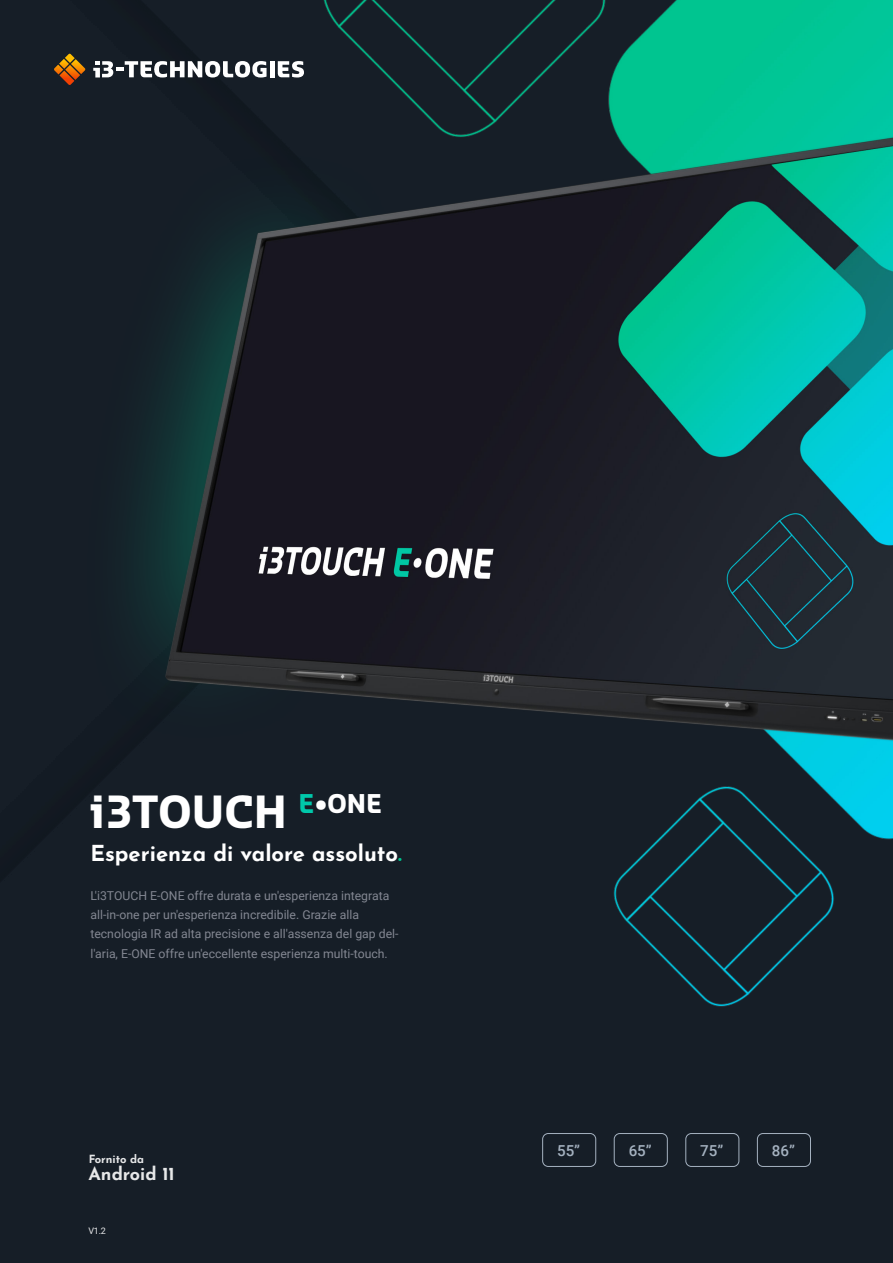
<style>
.page{position:relative;width:893px;height:1263px;background:#161e27}
.page>*{position:absolute;margin:0;border:0;box-sizing:border-box;transform-origin:0 0}
.t1{font:700 43.35px "Sansa";color:#fff}
.t2{font:700 22.05px "Josefin Sans";color:#fff}
.t3{font:700 18px "Josefin Sans";color:#fff}
.t4{font:500 15.15px "Roboto";color:#a5b2c0}
.t5{font:12.3px/19.4px "Roboto";color:#838792}
.t6{font:700 11.25px "Josefin Sans";color:#fff}
.t7{font:9px "Roboto";color:#fff}
.s1{color:#00c590}
</style>
<div class="page">
<img style="left:323px;top:0;width:570px;height:1007px">
<img style="left:69px;top:18px;width:824px;height:852px">
<svg style="left:54px;top:54px;width:31px;height:31px"></svg>
<hr style="left:270px;top:61px;width:4px;height:16px;background:#fff">
<svg style="left:278px;top:61px;width:26px;height:16px"></svg>
<svg style="left:93px;top:61px;width:174px;height:16px"></svg>
<div style="left:614px;top:1133px;width:54px;height:34px;border:1px solid #a5b2c0;border-radius:6px"></div>
<div style="left:685px;top:1133px;width:54px;height:34px;border:1px solid #a5b2c0;border-radius:6px"></div>
<div style="left:757px;top:1133px;width:54px;height:34px;border:1px solid #a5b2c0;border-radius:6px"></div>
<div style="left:542px;top:1133px;width:54px;height:34px;border:1px solid #a5b2c0;border-radius:6px"></div>
<h1 class="t1" style="left:90px;top:783px;width:294px">i3TOUCH <sup>E</sup><sup>•ONE</sup></h1>
<h2 class="t2" style="left:90px;top:833px;width:313px">Esperienza di valore assoluto<span class="s1">.</span></h2>
<p class="t5" style="left:90px;top:885px;width:310px">L'i3TOUCH E-ONE offre durata e un'esperienza integrata all-in-one per un'esperienza incredibile. Grazie alla tecnologia IR ad alta precisione e all'assenza del gap del&shy;l'aria, E-ONE offre un'eccellente esperienza multi-touch.</p>
<p class="t6" style="left:88px;top:1149px;width:57px">Fornito da</p>
<h3 class="t3" style="left:88px;top:1157px;width:88px">Android 11</h3>
<p class="t7" style="left:88px;top:1225px;width:19px">V1.2</p>
<p class="t4" style="left:557px;top:1140px;width:25px">55”</p>
<p class="t4" style="left:629px;top:1140px;width:25px">65”</p>
<p class="t4" style="left:700px;top:1140px;width:25px">75”</p>
<p class="t4" style="left:772px;top:1140px;width:25px">86”</p>
</div>
